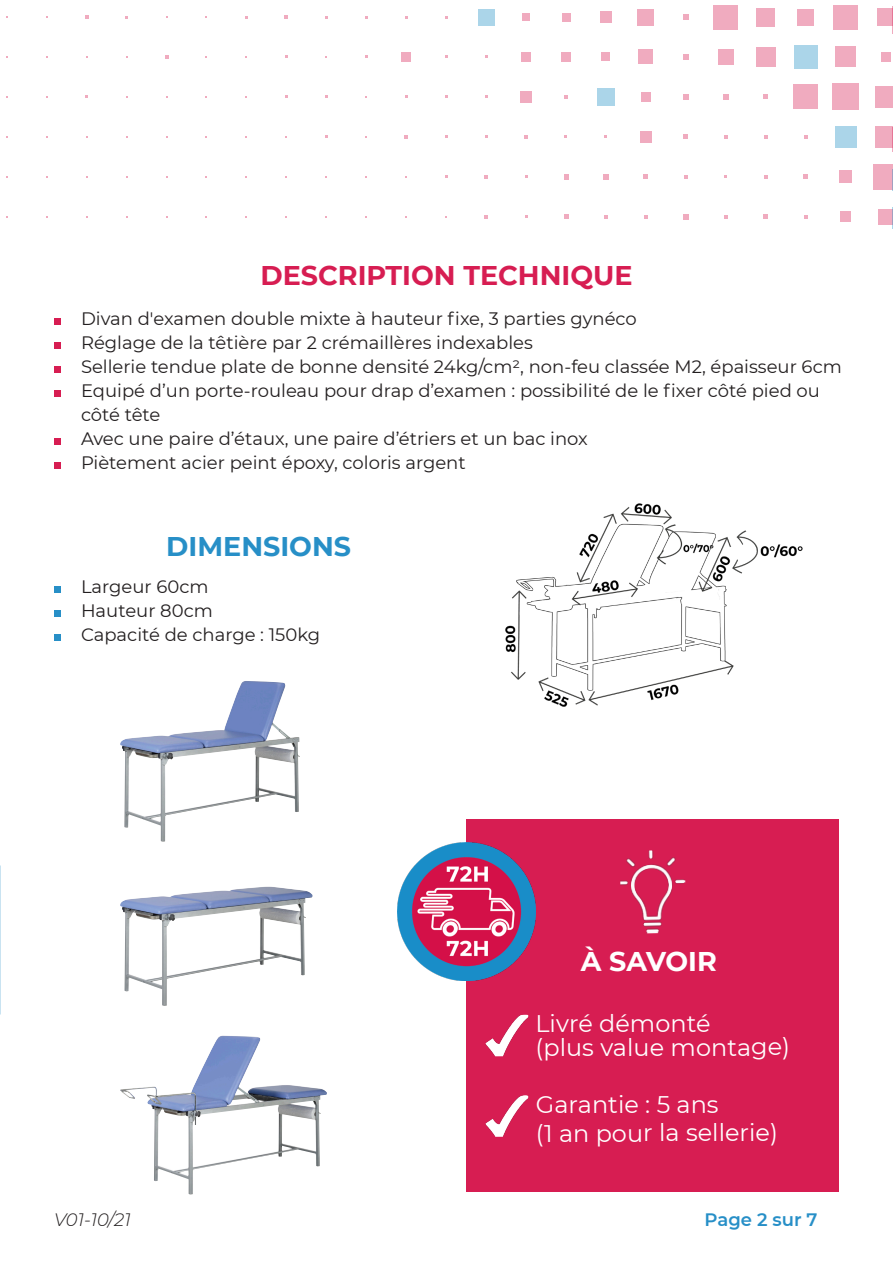
<style>
.page{position:relative;width:893px;height:1263px;background:#fff}
.page>*{position:absolute;margin:0;border:0;box-sizing:border-box;transform-origin:0 0}
.t1{font:700 27px "Montserrat";color:#d71d52}
.t2{font:700 27px "Montserrat";color:#278fc7}
.t3{font:700 27px "Montserrat";letter-spacing:-.005em;color:#fff}
.t4{font:24px "Montserrat";letter-spacing:-.005em;color:#fff}
.t5{font:18px/24px "Montserrat";color:#231f20}
.t6{font:italic 300 18px "Montserrat";color:#231f20}
.t7{font:600 18px "Montserrat";color:#278fc7}
</style>
<div class="page">
<div style="left:878px;top:209px;width:14px;height:16px;background:#f0abbf"></div>
<div style="left:873px;top:164px;width:19px;height:25px;background:#f0abbf"></div>
<div style="left:875px;top:126px;width:17px;height:21px;background:#f0abbf"></div>
<div style="left:875px;top:86px;width:17px;height:22px;background:#f0abbf"></div>
<div style="left:881px;top:52px;width:9px;height:10px;background:#f0abbf"></div>
<div style="left:877px;top:8px;width:15px;height:18px;background:#f0abbf"></div>
<div style="left:840px;top:212px;width:11px;height:10px;background:#f0abbf"></div>
<div style="left:839px;top:171px;width:13px;height:12px;background:#f0abbf"></div>
<div style="left:835px;top:126px;width:21px;height:22px;background:#abd5e9"></div>
<div style="left:832px;top:84px;width:27px;height:26px;background:#f0abbf"></div>
<div style="left:835px;top:47px;width:21px;height:20px;background:#f0abbf"></div>
<div style="left:833px;top:5px;width:25px;height:24px;background:#f0abbf"></div>
<svg style="left:804px;top:215px;width:4px;height:4px"></svg>
<svg style="left:803px;top:175px;width:5px;height:4px"></svg>
<svg style="left:804px;top:135px;width:4px;height:4px"></svg>
<div style="left:793px;top:84px;width:25px;height:25px;background:#f0abbf"></div>
<div style="left:794px;top:45px;width:23px;height:24px;background:#abd5e9"></div>
<div style="left:797px;top:9px;width:17px;height:16px;background:#f0abbf"></div>
<svg style="left:763px;top:214px;width:5px;height:5px"></svg>
<svg style="left:764px;top:175px;width:4px;height:4px"></svg>
<svg style="left:764px;top:135px;width:4px;height:4px"></svg>
<svg style="left:764px;top:95px;width:4px;height:4px"></svg>
<div style="left:756px;top:47px;width:20px;height:20px;background:#f0abbf"></div>
<div style="left:756px;top:8px;width:19px;height:18px;background:#f0abbf"></div>
<svg style="left:724px;top:215px;width:3px;height:4px"></svg>
<svg style="left:724px;top:135px;width:3px;height:4px"></svg>
<svg style="left:723px;top:94px;width:5px;height:6px"></svg>
<div style="left:718px;top:49px;width:15px;height:16px;background:#f0abbf"></div>
<div style="left:713px;top:5px;width:25px;height:24px;background:#f0abbf"></div>
<svg style="left:683px;top:214px;width:5px;height:5px"></svg>
<svg style="left:684px;top:175px;width:4px;height:4px"></svg>
<svg style="left:684px;top:135px;width:4px;height:4px"></svg>
<svg style="left:683px;top:94px;width:5px;height:6px"></svg>
<svg style="left:683px;top:54px;width:5px;height:5px"></svg>
<svg style="left:683px;top:14px;width:6px;height:6px"></svg>
<svg style="left:644px;top:215px;width:4px;height:4px"></svg>
<svg style="left:644px;top:175px;width:4px;height:4px"></svg>
<div style="left:640px;top:131px;width:11px;height:11px;background:#f0abbf"></div>
<div style="left:641px;top:92px;width:9px;height:9px;background:#f0abbf"></div>
<div style="left:639px;top:50px;width:14px;height:14px;background:#f0abbf"></div>
<div style="left:638px;top:9px;width:16px;height:16px;background:#f0abbf"></div>
<svg style="left:604px;top:215px;width:4px;height:4px"></svg>
<svg style="left:603px;top:174px;width:6px;height:5px"></svg>
<div style="left:597px;top:88px;width:18px;height:18px;background:#abd5e9"></div>
<div style="left:602px;top:53px;width:8px;height:8px;background:#f0abbf"></div>
<div style="left:600px;top:11px;width:11px;height:12px;background:#f0abbf"></div>
<svg style="left:564px;top:214px;width:4px;height:5px"></svg>
<svg style="left:564px;top:174px;width:4px;height:5px"></svg>
<svg style="left:564px;top:95px;width:4px;height:4px"></svg>
<div style="left:561px;top:52px;width:9px;height:9px;background:#f0abbf"></div>
<div style="left:562px;top:13px;width:8px;height:8px;background:#f0abbf"></div>
<svg style="left:524px;top:135px;width:4px;height:3px"></svg>
<div style="left:520px;top:91px;width:12px;height:11px;background:#f0abbf"></div>
<div style="left:521px;top:52px;width:10px;height:10px;background:#f0abbf"></div>
<div style="left:522px;top:13px;width:8px;height:8px;background:#f0abbf"></div>
<svg style="left:484px;top:215px;width:4px;height:4px"></svg>
<svg style="left:484px;top:175px;width:4px;height:3px"></svg>
<div style="left:478px;top:9px;width:16px;height:16px;background:#abd5e9"></div>
<svg style="left:404px;top:135px;width:4px;height:4px"></svg>
<div style="left:401px;top:52px;width:10px;height:10px;background:#f0abbf"></div>
<svg style="left:285px;top:15px;width:3px;height:4px"></svg>
<svg style="left:165px;top:55px;width:3px;height:4px"></svg>
<svg style="left:85px;top:15px;width:3px;height:4px"></svg>
<div style="left:54px;top:586px;width:6px;height:7px;background:#278fc7"></div>
<div style="left:54px;top:610px;width:6px;height:7px;background:#278fc7"></div>
<div style="left:54px;top:634px;width:6px;height:7px;background:#278fc7"></div>
<div style="left:54px;top:318px;width:6px;height:7px;background:#d71d52"></div>
<div style="left:54px;top:342px;width:6px;height:7px;background:#d71d52"></div>
<div style="left:54px;top:366px;width:6px;height:7px;background:#d71d52"></div>
<div style="left:54px;top:390px;width:6px;height:7px;background:#d71d52"></div>
<div style="left:54px;top:438px;width:6px;height:7px;background:#d71d52"></div>
<div style="left:54px;top:462px;width:6px;height:7px;background:#d71d52"></div>
<div style="left:467px;top:820px;width:372px;height:372px;background:#d71d52"></div>
<img style="left:485px;top:1015px;width:43px;height:41px">
<img style="left:485px;top:1095px;width:43px;height:42px">
<img style="left:620px;top:850px;width:66px;height:84px">
<svg style="left:892px;top:208px;width:1px;height:21px"></svg>
<svg style="left:892px;top:169px;width:1px;height:22px"></svg>
<svg style="left:892px;top:127px;width:1px;height:25px"></svg>
<svg style="left:892px;top:6px;width:1px;height:28px"></svg>
<img style="left:397px;top:842px;width:138px;height:139px">
<img style="left:120px;top:886px;width:193px;height:120px">
<img style="left:120px;top:681px;width:180px;height:161px">
<img style="left:120px;top:1035px;width:207px;height:159px">
<img style="left:505px;top:503px;width:297px;height:204px">
<p class="t1" style="left:260px;top:256px;width:374px">DESCRIPTION TECHNIQUE</p>
<p class="t5" style="left:81px;top:306px;width:557px">Divan d'examen double mixte à hauteur fixe, 3 parties gynéco</p>
<p class="t5" style="left:81px;top:330px;width:453px">Réglage de la têtière par 2 crémaillères indexables</p>
<p class="t5" style="left:81px;top:354px;width:762px">Sellerie tendue plate de bonne densité 24kg/cm2, non-feu classée M2, épaisseur 6cm</p>
<p class="t5" style="left:81px;top:378px;width:740px">Equipé d’un porte-rouleau pour drap d’examen : possibilité de le fixer côté pied ou côté tête</p>
<p class="t5" style="left:81px;top:426px;width:508px">Avec une paire d’étaux, une paire d’étriers et un bac inox</p>
<p class="t5" style="left:81px;top:450px;width:386px">Piètement acier peint époxy, coloris argent</p>
<p class="t2" style="left:166px;top:527px;width:186px">DIMENSIONS</p>
<p class="t5" style="left:81px;top:574px;width:129px">Largeur 60cm</p>
<p class="t5" style="left:81px;top:598px;width:133px">Hauteur 80cm</p>
<p class="t5" style="left:81px;top:622px;width:241px">Capacité de charge : 150kg</p>
<p class="t3" style="left:581px;top:942px;width:138px">À SAVOIR</p>
<p class="t4" style="left:535px;top:1007px;width:177px">Livré démonté</p>
<p class="t4" style="left:535px;top:1031px;width:256px">(plus value montage)</p>
<p class="t4" style="left:536px;top:1088px;width:185px">Garantie : 5 ans</p>
<p class="t4" style="left:536px;top:1116px;width:244px">(1 an pour la sellerie)</p>
<p class="t6" style="left:54px;top:1208px;width:78px">V01-10/21</p>
<p class="t7" style="left:705px;top:1207px;width:114px">Page 2 sur 7</p>
</div>
